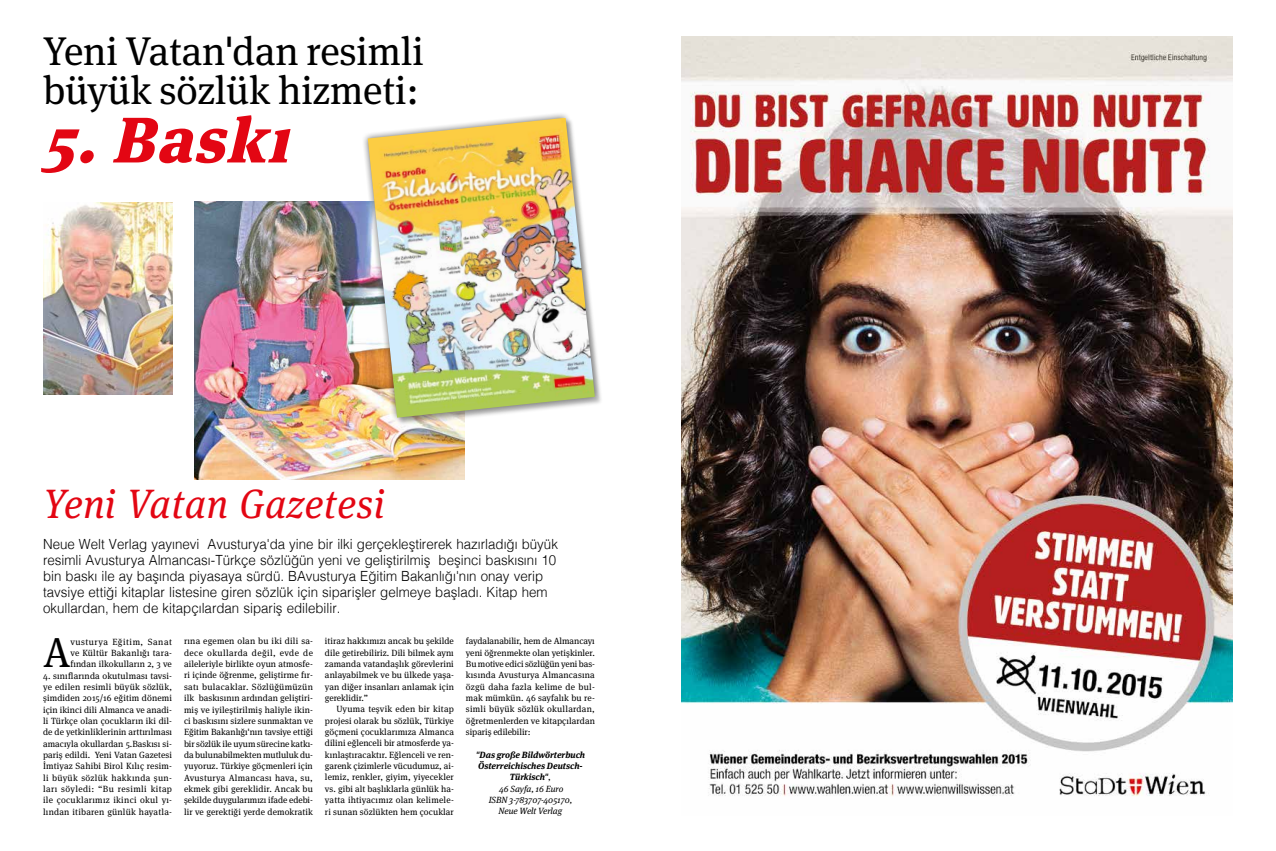
<style>
.page{position:relative;width:1276px;height:851px;background:#fff}
.page>*{position:absolute;margin:0;border:0;box-sizing:border-box;transform-origin:0 0}
.t1{font:italic 900 64px "Meta Serif Pro";color:#e30613}
.t2{font:41.9px "Meta Serif Pro";color:#000}
.t3{font:italic 41px "Meta Serif Pro";letter-spacing:.02em;color:#e30613;scale:.95 1}
.t4{font:40px/39px "Meta Serif Pro";letter-spacing:-.005em;color:#000}
.t5{font:300 14px/16px "Helvetica";color:#000;scale:.95 1}
.t6{font:9px/11.3px "Meta Serif Pro";letter-spacing:.01em;color:#000;text-align:justify}
.t7{font:italic 700 9px/11.3px "Meta Serif Pro";letter-spacing:-.005em;color:#000;text-align:center}
.s1{font-weight:400;font-style:normal}
.s2{font-weight:400}
</style>
<div class="page">
<img style="left:681px;top:36px;width:552px;height:760px">
<img style="left:44px;top:202px;width:128px;height:193px">
<img style="left:194px;top:202px;width:270px;height:277px">
<img style="left:360px;top:114px;width:241px;height:311px">
<img style="left:368px;top:118px;width:227px;height:299px">
<h3 class="t4" style="left:43px;top:30px;width:382px">Yeni Vatan'dan resimli büyük sözlük hizmeti:</h3>
<h1 class="t1" style="left:43px;top:87px;width:268px">5.Baskı</h1>
<h3 class="t3" style="left:43px;top:474px;width:361px">Yeni Vatan Gazetesi</h3>
<p class="t5" style="left:43px;top:535px;width:543px">Neue Welt Verlag yayınevi Avusturya'da yine bir ilki gerçekleştirerek hazırladığı büyük resimli Avusturya Almancası-Türkçe sözlüğün yeni ve geliştirilmiş beşinci baskısını 10 bin baskı ile ay başında piyasaya sürdü. BAvusturya Eğitim Bakanlığı'nın onay verip tavsiye ettiği kitaplar listesine giren sözlük için siparişler gelmeye başladı. Kitap hem okullardan, hem de kitapçılardan sipariş edilebilir.</p>
<h2 class="t2" style="left:43px;top:622px;width:29px">A</h2>
<p class="t6" style="left:70px;top:635px;width:103px">vusturya Eğitim, Sanat ve Kültür Bakanlığı tara&shy;fından ilkokulların 2, 3 ve</p>
<p class="t6" style="left:43px;top:669px;width:131px">4. sınıflarında okutulması tavsi&shy;ye edilen resimli büyük sözlük, şimdiden 2015/16 eğitim dönemi için ikinci dili Almanca ve anadi&shy;li Türkçe olan çocukların iki dil&shy;de de yetkinliklerinin arttırılması amacıyla okullardan 5.Baskısı si&shy;pariş edildi. Yeni Vatan Gazetesi İmtiyaz Sahibi Birol Kılıç resim&shy;li büyük sözlük hakkında şun&shy;ları söyledi: “Bu resimli kitap ile çocuklarımız ikinci okul yı&shy;lından itibaren günlük hayatla-</p>
<p class="t6" style="left:184px;top:635px;width:130px">rına egemen olan bu iki dili sa&shy;dece okullarda değil, evde de aileleriyle birlikte oyun atmosfe&shy;ri içinde öğrenme, geliştirme fır&shy;satı bulacaklar. Sözlüğümüzün ilk baskısının ardından geliştiri&shy;miş ve iyileştirilmiş haliyle ikin&shy;ci baskısını sizlere sunmaktan ve Eğitim Bakanlığı'nın tavsiye ettiği bir sözlük ile uyum sürecine katkı&shy;da bulunabilmekten mutluluk du&shy;yuyoruz. Türkiye göçmenleri için Avusturya Almancası hava, su, ekmek gibi gereklidir. Ancak bu şekilde duygularımızı ifade edebi&shy;lir ve gerektiği yerde demokratik</p>
<p class="t6" style="left:325px;top:635px;width:130px">itiraz hakkımızı ancak bu şekilde dile getirebiliriz. Dili bilmek aynı zamanda vatandaşlık görevlerini anlayabilmek ve bu ülkede yaşa&shy;yan diğer insanları anlamak için gereklidir.”</p>
<p class="t6" style="left:325px;top:703px;width:130px;text-indent:11px">Uyuma teşvik eden bir kitap projesi olarak bu sözlük, Türkiye göçmeni çocuklarımıza Almanca dilini eğlenceli bir atmosferde ya&shy;kınlaştıracaktır. Eğlenceli ve ren&shy;garenk çizimlerle vücudumuz, ai&shy;lemiz, renkler, giyim, yiyecekler vs. gibi alt başlıklarla günlük ha&shy;yatta ihtiyacımız olan kelimele&shy;ri sunan sözlükten hem çocuklar</p>
<p class="t6" style="left:466px;top:635px;width:130px">faydalanabilir, hem de Almancayı yeni öğrenmekte olan yetişkinler.<br>Bu motive edici sözlüğün yeni bas&shy;kısında Avusturya Almancasına özgü daha fazla kelime de bul&shy;mak mümkün. 46 sayfalık bu re&shy;simli büyük sözlük okullardan, öğretmenlerden ve kitapçılardan sipariş edilebilir:</p>
<p class="t7" style="left:476px;top:748px;width:111px">"Das große Bildwörterbuch<br>Österreichisches Deutsch-<br>Türkisch"<span class="s1">,<br></span><span class="s2">46 Sayfa, 16 Euro<br>ISBN 3-783707-405170,<br>Neue Welt Verlag</span></p>
</div>
